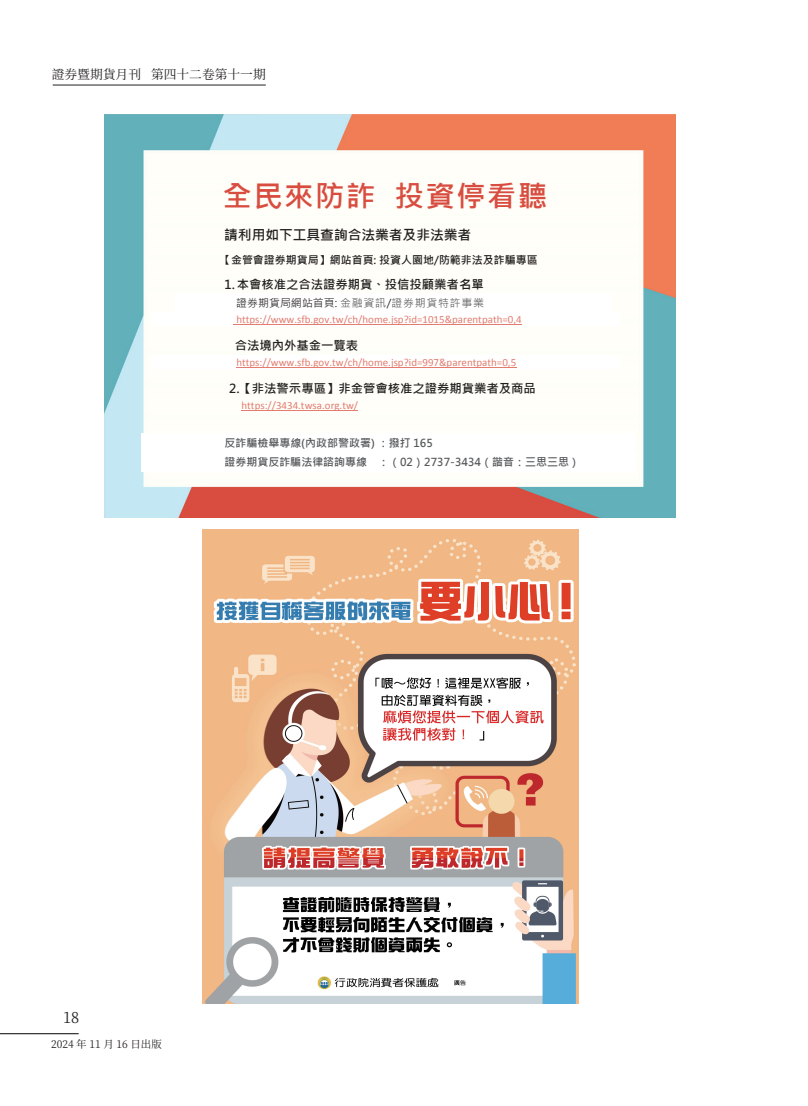
<style>
.page{position:relative;width:808px;height:1106px;background:#fff}
.page>*{position:absolute;margin:0;border:0;box-sizing:border-box;transform-origin:0 0}
.t1{font:29.4px "Microsoft Jheng Hei UI Bold";letter-spacing:.045em;color:#d84d40}
.t2{font:15px "Noto Serif CJ Ktc";color:#231f20}
.t3{font:700 13.8px "Microsoft Jheng Hei";color:#231f20}
.t4{font:12.75px "Noto Serif CJ Ktc";color:#231f20}
.t5{font:700 12.3px "Microsoft Jheng Hei";color:#231f20}
.t6{font:10.95px "Calibri";color:#e17c6f}
.t7{font:700 10.95px/18.9px "Microsoft Jheng Hei";color:#57585a}
.t8{font:700 10.95px "Microsoft Jheng Hei";color:#231f20}
.t9{font:10.95px "Microsoft Jheng Hei UI Regular";letter-spacing:.065em;color:#57585a}
.t10{font:10.5px "Noto Serif CJ Ktc";color:#231f20}
.s1{font-weight:400}
.s2{font-family:"Microsoft Jheng Hei";color:#231f20}
</style>
<div class="page">
<hr style="left:0;top:1033px;width:79px;height:1px;background:#231f20">
<hr style="left:53px;top:85px;width:213px;height:1px;background:#231f20">
<img style="left:105px;top:115px;width:570px;height:403px">
<div style="left:175px;top:293px;width:435px;height:19px;background:#fff"></div>
<div style="left:152px;top:312px;width:468px;height:14px;background:#fff"></div>
<hr style="left:234px;top:324px;width:288px;height:1px;background:#e17c6f">
<div style="left:152px;top:355px;width:468px;height:14px;background:#fff"></div>
<hr style="left:236px;top:367px;width:280px;height:1px;background:#e17c6f">
<hr style="left:241px;top:410px;width:117px;height:1px;background:#e17c6f">
<div style="left:141px;top:433px;width:493px;height:19px;background:#fff"></div>
<div style="left:141px;top:452px;width:493px;height:19px;background:#fff"></div>
<img style="left:202px;top:529px;width:376px;height:474px">
<p class="t4" style="left:52px;top:67px;width:215px">證券暨期貨月刊 第四十二卷第十一期</p>
<h1 class="t1" style="left:223px;top:178px;width:326px">全民來防詐 投資停看聽</h1>
<p class="t3" style="left:224px;top:226px;width:248px">請利用如下工具查詢合法業者及非法業者</p>
<p class="t8" style="left:220px;top:253px;width:319px"><span class="s1">【</span>金管會證券期貨局】網站首頁: 投資人園地/防範非法及詐騙專區</p>
<p class="t5" style="left:224px;top:277px;width:261px">1.本會核准之合法證券期貨、投信投顧業者名單</p>
<p class="t9" style="left:236px;top:296px;width:249px"><span class="s2">證券期貨局網站首頁:</span> 金融資訊<span class="s2">/</span>證券期貨特許事業</p>
<p class="t6" style="left:236px;top:312px;width:287px">https://www.sfb.gov.tw/ch/home.jsp?id=1015&amp;parentpath=0,4</p>
<p class="t5" style="left:235px;top:337px;width:125px">合法境內外基金一覽表</p>
<p class="t6" style="left:236px;top:355px;width:281px">https://www.sfb.gov.tw/ch/home.jsp?id=997&amp;parentpath=0,5</p>
<p class="t5" style="left:229px;top:380px;width:308px">2.【非法警示專區】非金管會核准之證券期貨業者及商品</p>
<p class="t6" style="left:241px;top:398px;width:118px">https://3434.twsa.org.tw/</p>
<p class="t7" style="left:225px;top:434px;width:357px">反詐騙檢舉專線(內政部警政署) ：撥打 165<br>證券期貨反詐騙法律諮詢專線 ：（02）2737-3434（諧音：三思三思）</p>
<h2 class="t2" style="left:63px;top:1008px;width:18px">18</h2>
<p class="t10" style="left:51px;top:1038px;width:112px">2024 年 11 月 16 日出版</p>
</div>
